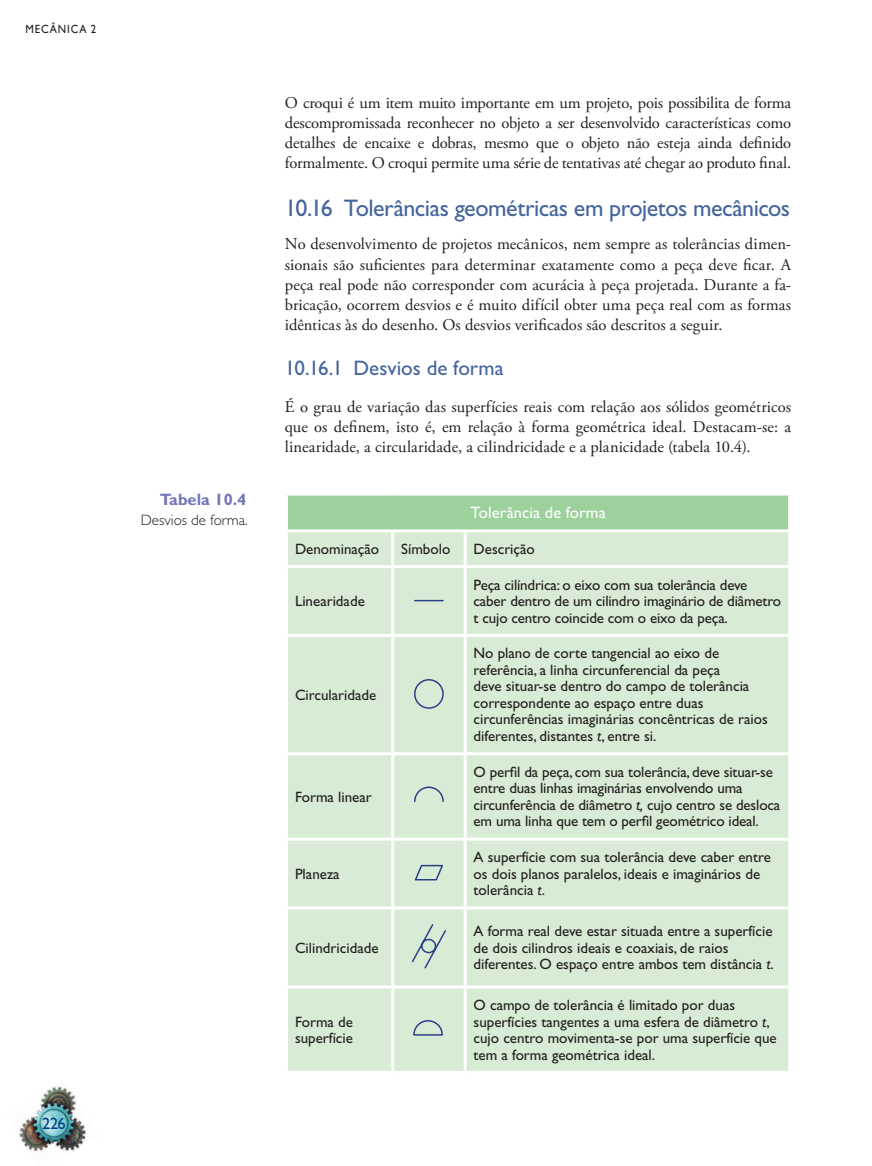
<style>
.page{position:relative;width:872px;height:1166px;background:#fff}
.page>*{position:absolute;margin:0;border:0;box-sizing:border-box;transform-origin:0 0}
.t1{font:24px "Gill Sans Std";letter-spacing:-.02em;color:#45659d}
.t2{font:21px "Gill Sans Std";color:#45659d}
.t3{font:16.5px/20.2px "Adobe Garamond Pro";color:#231f20;text-align:justify}
.t4{font:16.5px "Gill Sans Std";letter-spacing:.005em;color:#fff}
.t5{font:700 16.5px "Gill Sans Std";color:#7376b8}
.t6{font:16.5px "Gill Sans Std";color:#014081}
.t7{font:15px/16.5px "Gill Sans Std";color:#231f20}
.t8{font:300 15px "Gill Sans Std";color:#231f20}
.t9{font:12px "Gill Sans Std";letter-spacing:.085em;color:#231f20;scale:.9 1}
.s1{font-style:italic}
</style>
<div class="page">
<img style="left:19px;top:1086px;width:68px;height:66px">
<div style="left:286px;top:494px;width:503px;height:36px;background:#9cd19c"></div>
<div style="left:288px;top:532px;width:500px;height:538px;background:#d8ebd4"></div>
<hr style="left:391px;top:532px;width:3px;height:33px;background:#fff">
<hr style="left:463px;top:532px;width:3px;height:33px;background:#fff">
<hr style="left:285px;top:565px;width:108px;height:3px;background:#fff">
<hr style="left:393px;top:565px;width:72px;height:3px;background:#fff">
<hr style="left:391px;top:568px;width:3px;height:65px;background:#fff">
<hr style="left:465px;top:565px;width:326px;height:3px;background:#fff">
<hr style="left:463px;top:568px;width:3px;height:65px;background:#fff">
<hr style="left:285px;top:633px;width:108px;height:3px;background:#fff">
<hr style="left:393px;top:633px;width:72px;height:3px;background:#fff">
<hr style="left:391px;top:636px;width:3px;height:116px;background:#fff">
<hr style="left:465px;top:633px;width:326px;height:3px;background:#fff">
<hr style="left:463px;top:636px;width:3px;height:116px;background:#fff">
<hr style="left:285px;top:752px;width:108px;height:3px;background:#fff">
<hr style="left:393px;top:752px;width:72px;height:3px;background:#fff">
<hr style="left:391px;top:755px;width:3px;height:82px;background:#fff">
<hr style="left:465px;top:752px;width:326px;height:3px;background:#fff">
<hr style="left:463px;top:755px;width:3px;height:82px;background:#fff">
<hr style="left:285px;top:837px;width:108px;height:3px;background:#fff">
<hr style="left:393px;top:837px;width:72px;height:3px;background:#fff">
<hr style="left:391px;top:840px;width:3px;height:66px;background:#fff">
<hr style="left:465px;top:837px;width:326px;height:3px;background:#fff">
<hr style="left:463px;top:840px;width:3px;height:66px;background:#fff">
<hr style="left:285px;top:906px;width:108px;height:3px;background:#fff">
<hr style="left:393px;top:906px;width:72px;height:3px;background:#fff">
<hr style="left:391px;top:909px;width:3px;height:76px;background:#fff">
<hr style="left:465px;top:906px;width:326px;height:3px;background:#fff">
<hr style="left:463px;top:909px;width:3px;height:76px;background:#fff">
<hr style="left:285px;top:985px;width:108px;height:3px;background:#fff">
<hr style="left:393px;top:985px;width:72px;height:3px;background:#fff">
<hr style="left:391px;top:988px;width:3px;height:82px;background:#fff">
<hr style="left:465px;top:985px;width:326px;height:3px;background:#fff">
<hr style="left:463px;top:988px;width:3px;height:82px;background:#fff">
<hr style="left:285px;top:492px;width:108px;height:3px;background:#fff">
<hr style="left:285px;top:495px;width:3px;height:34px;background:#fff">
<hr style="left:393px;top:492px;width:72px;height:3px;background:#fff">
<hr style="left:465px;top:492px;width:326px;height:3px;background:#fff">
<hr style="left:788px;top:495px;width:3px;height:34px;background:#fff">
<hr style="left:285px;top:529px;width:108px;height:3px;background:#fff">
<hr style="left:393px;top:529px;width:72px;height:3px;background:#fff">
<hr style="left:465px;top:529px;width:326px;height:3px;background:#fff">
<svg style="left:412px;top:599px;width:34px;height:28px"></svg>
<svg style="left:412px;top:672px;width:34px;height:44px"></svg>
<svg style="left:412px;top:779px;width:34px;height:34px"></svg>
<svg style="left:412px;top:852px;width:34px;height:42px"></svg>
<svg style="left:412px;top:920px;width:34px;height:53px;background:#c6d9cc"></svg>
<svg style="left:412px;top:1002px;width:33px;height:33px"></svg>
<p class="t9" style="left:26px;top:22px;width:80px">mecânica 2</p>
<p class="t6" style="left:42px;top:1113px;width:25px">226</p>
<p class="t5" style="left:160px;top:489px;width:88px">Tabela 10.4</p>
<p class="t8" style="left:141px;top:511px;width:109px">Desvios de forma.</p>
<p class="t3" style="left:285px;top:93px;width:508px">O croqui é um item muito importante em um projeto, pois possibilita de forma descompromissada reconhecer no objeto a ser desenvolvido características como detalhes de encaixe e dobras, mesmo que o objeto não esteja ainda definido formalmente. O croqui permite uma série de tentativas até chegar ao produto final.</p>
<h1 class="t1" style="left:285px;top:194px;width:506px">10.16 Tolerâncias geométricas em projetos mecânicos</h1>
<p class="t3" style="left:285px;top:234px;width:508px">No desenvolvimento de projetos mecânicos, nem sempre as tolerâncias dimen&shy;sionais são suficientes para determinar exatamente como a peça deve ficar. A peça real pode não corresponder com acurácia à peça projetada. Durante a fa&shy;bricação, ocorrem desvios e é muito difícil obter uma peça real com as formas idênticas às do desenho. Os desvios verificados são descritos a seguir.</p>
<h2 class="t2" style="left:285px;top:356px;width:220px">10.16.1 Desvios de forma</h2>
<p class="t3" style="left:285px;top:396px;width:508px">É o grau de variação das superfícies reais com relação aos sólidos geométricos que os definem, isto é, em relação à forma geométrica ideal. Destacam-se: a linearidade, a circularidade, a cilindricidade e a planicidade (tabela 10.4).</p>
<p class="t4" style="left:470px;top:503px;width:137px">Tolerância de forma</p>
<p class="t7" style="left:295px;top:540px;width:86px">Denominação</p>
<p class="t7" style="left:401px;top:540px;width:51px">Símbolo</p>
<p class="t7" style="left:473px;top:540px;width:63px">Descrição</p>
<p class="t7" style="left:295px;top:592px;width:71px">Linearidade</p>
<p class="t7" style="left:473px;top:576px;width:309px">Peça cilíndrica: o eixo com sua tolerância deve caber dentro de um cilindro imaginário de diâmetro t cujo centro coincide com o eixo da peça.</p>
<p class="t7" style="left:295px;top:686px;width:83px">Circularidade</p>
<p class="t7" style="left:295px;top:788px;width:78px">Forma linear</p>
<p class="t7" style="left:295px;top:865px;width:46px">Planeza</p>
<p class="t7" style="left:295px;top:939px;width:85px">Cilindricidade</p>
<p class="t7" style="left:295px;top:1013px;width:60px">Forma de superfície</p>
<p class="t7" style="left:473px;top:645px;width:296px">No plano de corte tangencial ao eixo de referência, a linha circunferencial da peça<br>deve situar-se dentro do campo de tolerância correspondente ao espaço entre duas circunferências imaginárias concêntricas de raios diferentes, distantes <span class="s1">t</span>, entre si.</p>
<p class="t7" style="left:473px;top:763px;width:308px">O perfil da peça, com sua tolerância, deve situar-se entre duas linhas imaginárias envolvendo uma circunferência de diâmetro <span class="s1">t,</span> cujo centro se desloca em uma linha que tem o perfil geométrico ideal.</p>
<p class="t7" style="left:473px;top:848px;width:299px">A superfície com sua tolerância deve caber entre os dois planos paralelos, ideais e imaginários de tolerância <span class="s1">t</span>.</p>
<p class="t7" style="left:473px;top:922px;width:302px">A forma real deve estar situada entre a superfície de dois cilindros ideais e coaxiais, de raios diferentes. O espaço entre ambos tem distância <span class="s1">t</span>.</p>
<p class="t7" style="left:473px;top:996px;width:305px">O campo de tolerância é limitado por duas superfícies tangentes a uma esfera de diâmetro <span class="s1">t</span>, cujo centro movimenta-se por uma superfície que tem a forma geométrica ideal.</p>
</div>
